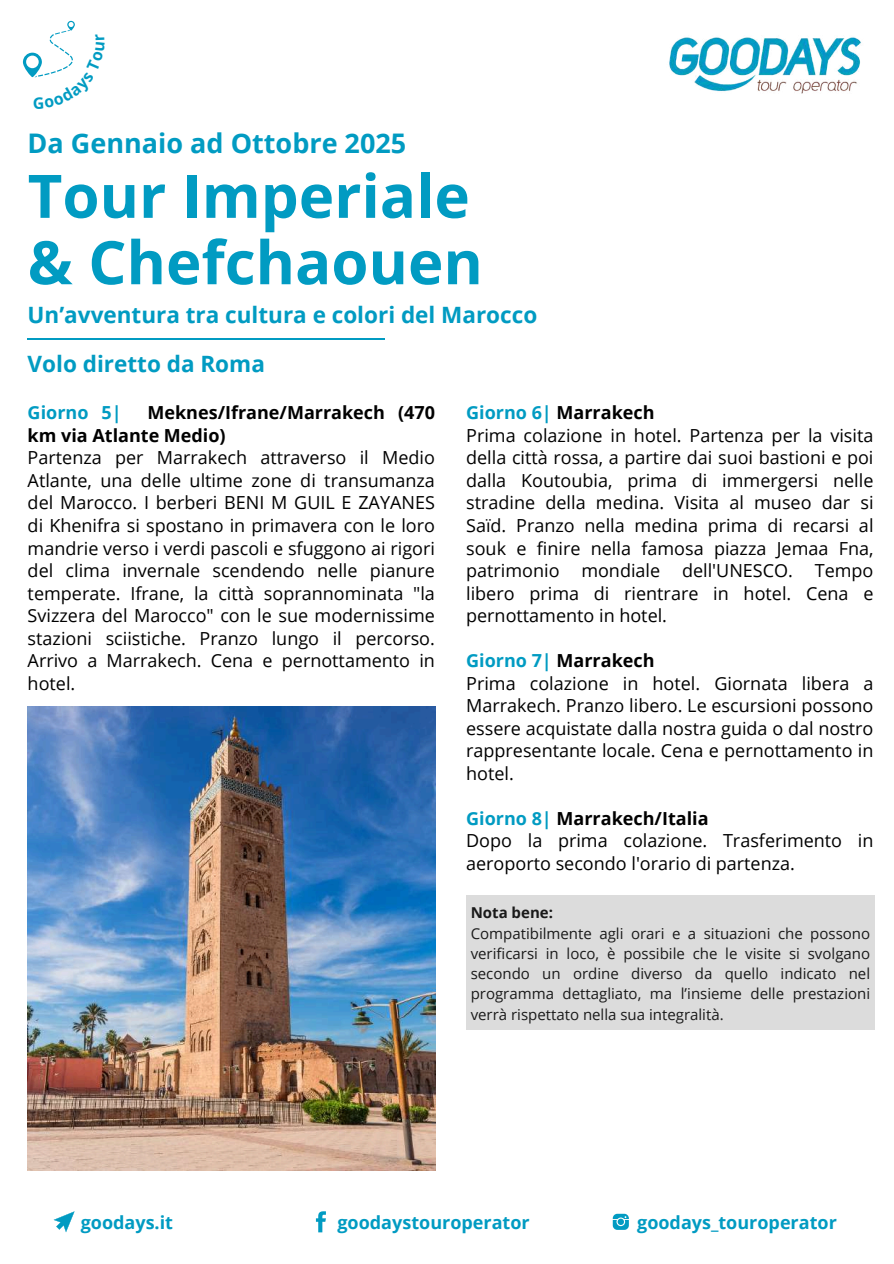
<style>
.page{position:relative;width:894px;height:1264px;background:#fff}
.page>*{position:absolute;margin:0;border:0;box-sizing:border-box;transform-origin:0 0}
.t1{font:700 60px/66.3px "Open Sans";color:#019bc2}
.t2{font:700 27px "Open Sans";color:#019bc2}
.t3{font:700 22.5px "Open Sans";color:#019bc2}
.t4{font:18px/22.5px "Open Sans";color:#000}
.t5{font:700 18px "Open Sans";color:#019bc2}
.t6{font:700 18px/22.5px "Open Sans";color:#000}
.t7{font:15px/20.2px "Open Sans";color:#000;text-align:justify}
.t8{font:700 15px "Open Sans";color:#000}
.s1{font-weight:700;color:#019bc2}
.s2{font-weight:700}
</style>
<div class="page">
<svg style="left:53px;top:1211px;width:22px;height:21px"></svg>
<svg style="left:316px;top:1211px;width:10px;height:21px"></svg>
<svg style="left:612px;top:1213px;width:16px;height:16px"></svg>
<img style="left:669px;top:37px;width:192px;height:57px">
<div style="left:466px;top:895px;width:408px;height:134px;background:#d9d9d9"></div>
<hr style="left:28px;top:338px;width:356px;height:2px;background:#019bc2">
<img style="left:28px;top:706px;width:407px;height:464px">
<svg style="left:23px;top:21px;width:52px;height:57px"></svg>
<h2 class="t2" style="left:28px;top:124px;width:380px">Da Gennaio ad Ottobre 2025</h2>
<h1 class="t1" style="left:28px;top:161px;width:456px">Tour Imperiale &amp; Chefchaouen</h1>
<p class="t3" style="left:28px;top:299px;width:511px">Un’avventura tra cultura e colori del Marocco</p>
<p class="t3" style="left:28px;top:347px;width:239px">Volo diretto da Roma</p>
<p class="t6" style="left:28px;top:401px;width:408px;text-indent:120px">Meknes/Ifrane/Marrakech (470 km via Atlante Medio)</p>
<p class="t4" style="left:28px;top:446px;width:409px;text-align:justify">Partenza per Marrakech attraverso il Medio Atlante, una delle ultime zone di transumanza del Marocco. I berberi BENI M GUIL E ZAYANES di Khenifra si spostano in primavera con le loro mandrie verso i verdi pascoli e sfuggono ai rigori del clima invernale scendendo nelle pianure temperate. Ifrane, la città soprannominata "la Svizzera del Marocco" con le sue modernissime stazioni sciistiche. Pranzo lungo il percorso.<br>Arrivo a Marrakech. Cena e pernottamento in hotel.</p>
<p class="t5" style="left:28px;top:400px;width:95px">Giorno 5|</p>
<p class="t4" style="left:466px;top:401px;width:409px"><span class="s1">Giorno 6|</span> <span class="s2">Marrakech<br></span>Prima colazione in hotel. Partenza per la visita della città rossa, a partire dai suoi bastioni e poi dalla Koutoubia, prima di immergersi nelle stradine della medina. Visita al museo dar si Saïd. Pranzo nella medina prima di recarsi al souk e finire nella famosa piazza Jemaa Fna, patrimonio mondiale dell'UNESCO. Tempo libero prima di rientrare in hotel. Cena e pernottamento in hotel.</p>
<p class="t4" style="left:466px;top:649px;width:409px"><span class="s1">Giorno 7|</span> <span class="s2">Marrakech<br></span>Prima colazione in hotel. Giornata libera a Marrakech. Pranzo libero. Le escursioni possono essere acquistate dalla nostra guida o dal nostro rappresentante locale. Cena e pernottamento in hotel.</p>
<p class="t4" style="left:466px;top:806px;width:408px"><span class="s1">Giorno 8|</span> <span class="s2">Marrakech/Italia<br></span>Dopo la prima colazione. Trasferimento in aeroporto secondo l'orario di partenza.</p>
<p class="t8" style="left:470px;top:902px;width:84px">Nota bene:</p>
<p class="t7" style="left:470px;top:922px;width:401px">Compatibilmente agli orari e a situazioni che possono verificarsi in loco, è possibile che le visite si svolgano secondo un ordine diverso da quello indicato nel programma dettagliato, ma l’insieme delle prestazioni verrà rispettato nella sua integralità.</p>
<p class="t5" style="left:81px;top:1209px;width:94px">goodays.it</p>
<p class="t5" style="left:337px;top:1209px;width:194px">goodaystouroperator</p>
<p class="t5" style="left:637px;top:1209px;width:201px">goodays_touroperator</p>
</div>
